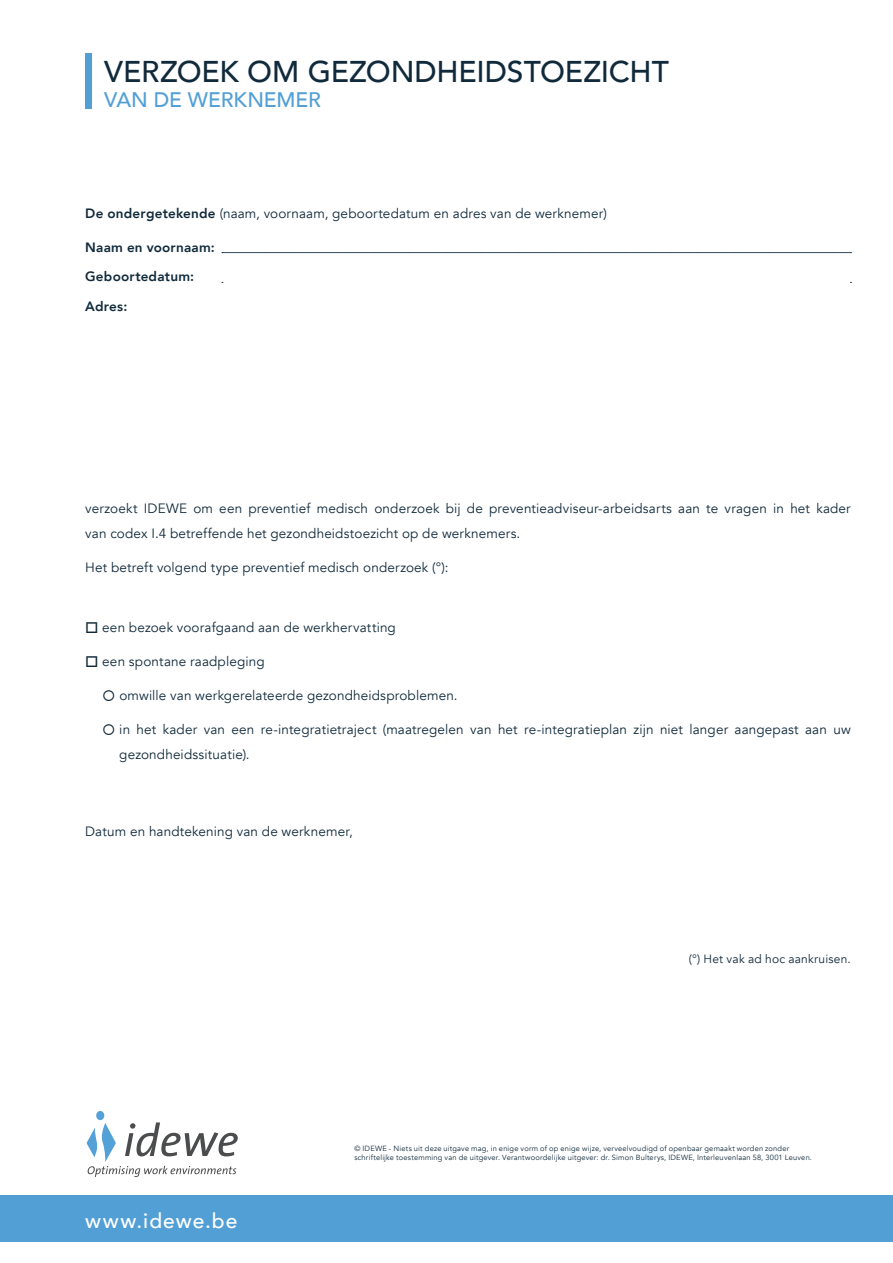
<style>
.page{position:relative;width:893px;height:1263px;background:#fff}
.page>*{position:absolute;margin:0;border:0;box-sizing:border-box;transform-origin:0 0}
.t1{font:500 30px "Avenir";letter-spacing:-.005em;color:#112a3b}
.t2{font:500 21px "Avenir";letter-spacing:-.005em;color:#529fd6}
.t3{font:500 21px "Avenir";letter-spacing:.05em;color:#fff}
.t4{font:13.5px/25.5px "Avenir";letter-spacing:.01em;color:#112a3b}
.t5{font:800 13.5px "Avenir";letter-spacing:.015em;color:#112a3b}
.t6{font:12px "Avenir";letter-spacing:.015em;color:#112a3b}
.t7{font:7.5px/9px "Avenir";letter-spacing:.025em;color:#112a3b}
.s1{font-weight:800}
</style>
<div class="page">
<div style="left:0;top:1195px;width:893px;height:47px;background:#529fd6"></div>
<svg style="left:87px;top:1111px;width:151px;height:66px"></svg>
<svg style="left:222px;top:252px;width:629px;height:1px"></svg>
<div style="left:86px;top:54px;width:6px;height:55px;background:#529fd6"></div>
<h1 class="t1" style="left:104px;top:45px;width:566px">VERZOEK OM GEZONDHEIDSTOEZICHT</h1>
<h2 class="t2" style="left:104px;top:82px;width:218px">VAN DE WERKNEMER</h2>
<p class="t4" style="left:85px;top:200px;width:523px"><span class="s1">De ondergetekende</span> (naam, voornaam, geboortedatum en adres van de werknemer)</p>
<p class="t5" style="left:85px;top:236px;width:131px">Naam en voornaam:</p>
<p class="t5" style="left:85px;top:266px;width:110px">Geboortedatum:</p>
<p class="t5" style="left:85px;top:296px;width:44px">Adres:</p>
<p class="t4" style="left:85px;top:495px;width:767px">verzoekt IDEWE om een preventief medisch onderzoek bij de preventieadviseur-arbeidsarts aan te vragen in het kader van codex I.4 betreffende het gezondheidstoezicht op de werknemers.</p>
<p class="t4" style="left:85px;top:555px;width:365px">Het betreft volgend type preventief medisch onderzoek (°):</p>
<p class="t4" style="left:85px;top:614px;width:312px">□ een bezoek voorafgaand aan de werkhervatting</p>
<p class="t4" style="left:85px;top:648px;width:181px">□ een spontane raadpleging</p>
<p class="t4" style="left:102px;top:682px;width:357px">○ omwille van werkgerelateerde gezondheidsproblemen.</p>
<p class="t4" style="left:119px;top:716px;width:733px;text-indent:-17px">○ in het kader van een re-integratietraject (maatregelen van het re-integratieplan zijn niet langer aangepast aan uw gezondheidssituatie).</p>
<p class="t4" style="left:85px;top:818px;width:269px">Datum en handtekening van de werknemer,</p>
<p class="t6" style="left:689px;top:952px;width:164px">(°) Het vak ad hoc aankruisen.</p>
<h2 class="t3" style="left:85px;top:1202px;width:154px">www.idewe.be</h2>
<p class="t7" style="left:354px;top:1144px;width:459px">© IDEWE - Niets uit deze uitgave mag, in enige vorm of op enige wijze, verveelvoudigd of openbaar gemaakt worden zonder schriftelijke toestemming van de uitgever. Verantwoordelijke uitgever: dr. Simon Bulterys, IDEWE, Interleuvenlaan 58, 3001 Leuven.</p>
</div>
